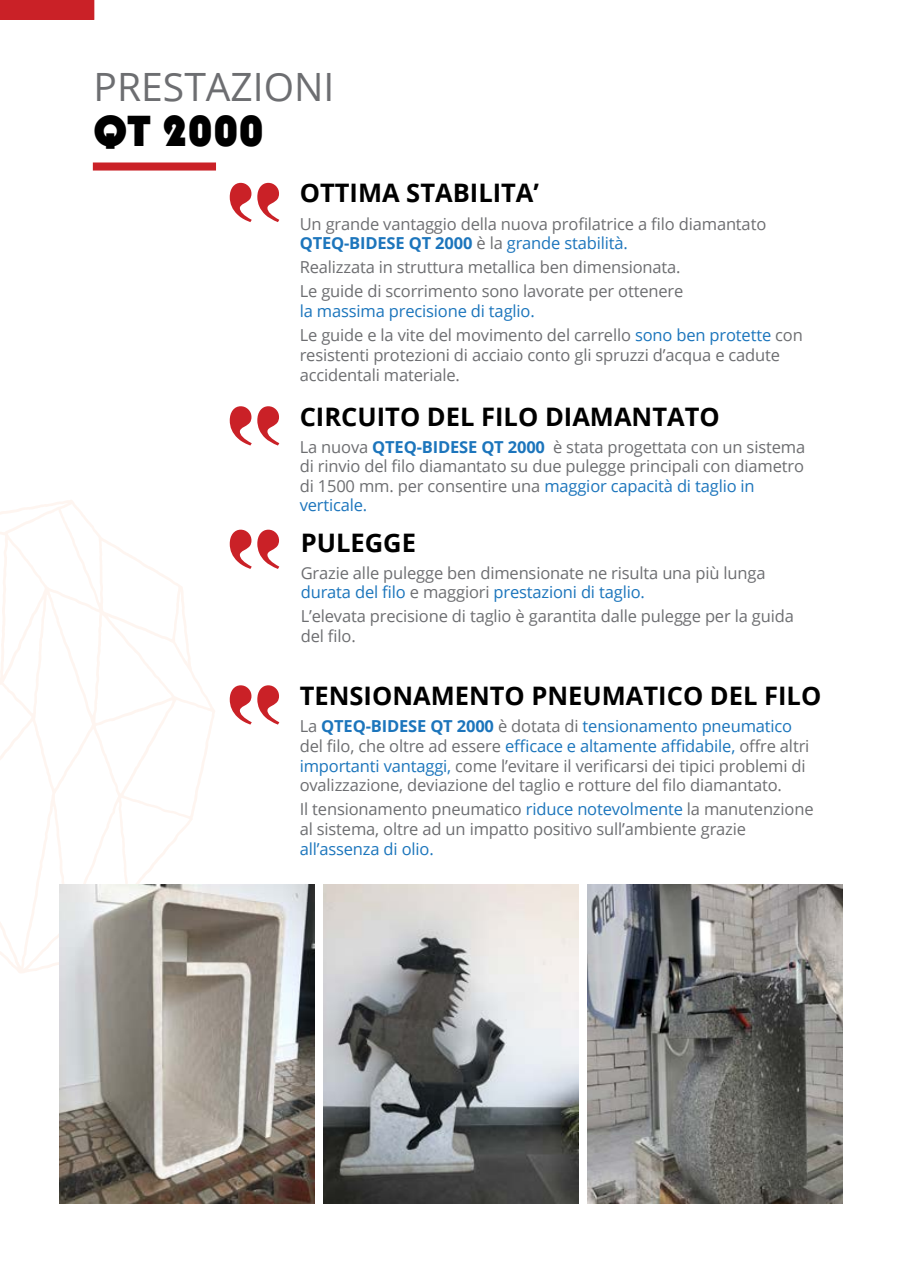
<style>
.page{position:relative;width:902px;height:1280px;background:#fff}
.page>*{position:absolute;margin:0;border:0;box-sizing:border-box;transform-origin:0 0}
.t1{font:45px "Bauhaus 93";color:#000}
.t2{font:39px "Open Sans";color:#6d6e71}
.t3{font:700 25.5px "Open Sans";color:#000}
.t4{font:16.5px/19.8px "Open Sans";letter-spacing:-.01em;color:#6d6e71}
.t5{font:16.5px/24px "Open Sans";letter-spacing:-.01em;color:#1b75bc}
.s1{font-weight:700;color:#1c75bc}
.s2{color:#1c75bc}
.s3{color:#6d6e71}
.s4{color:#1b75bc}
</style>
<div class="page">
<div style="left:0;top:0;width:94px;height:20px;background:#ca2127"></div>
<svg style="left:230px;top:406px;width:49px;height:39px"></svg>
<svg style="left:230px;top:530px;width:49px;height:39px"></svg>
<svg style="left:230px;top:183px;width:49px;height:39px"></svg>
<div style="left:93px;top:162px;width:123px;height:9px;background:#ca2127;border:2px solid #ca2127"></div>
<svg style="left:0;top:500px;width:215px;height:474px"></svg>
<svg style="left:230px;top:685px;width:49px;height:40px"></svg>
<img style="left:60px;top:884px;width:255px;height:319px">
<img style="left:587px;top:884px;width:255px;height:319px">
<img style="left:323px;top:884px;width:255px;height:319px">
<h2 class="t2" style="left:94px;top:60px;width:242px">PRESTAZIONI</h2>
<h1 class="t1" style="left:94px;top:106px;width:172px">QT 2000</h1>
<h3 class="t3" style="left:300px;top:175px;width:241px">OTTIMA STABILITA’</h3>
<p class="t4" style="left:300px;top:213px;width:468px">Un grande vantaggio della nuova profilatrice a filo diamantato<br><span class="s1">QTEQ-BIDESE QT 2000</span> è la <span class="s2">grande stabilità.</span></p>
<p class="t4" style="left:300px;top:255px;width:385px;line-height:24px">Realizzata in struttura metallica ben dimensionata.<br>Le guide di scorrimento sono lavorate per ottenere</p>
<p class="t5" style="left:300px;top:299px;width:504px">la massima precisione di taglio.<br><span class="s3">Le guide e la vite del movimento del carrello</span> sono ben protette <span class="s3">con</span></p>
<p class="t4" style="left:300px;top:345px;width:482px">resistenti protezioni di acciaio conto gli spruzzi d’acqua e cadute accidentali materiale.</p>
<h3 class="t3" style="left:300px;top:398px;width:421px">CIRCUITO DEL FILO DIAMANTATO</h3>
<p class="t4" style="left:300px;top:437px;width:507px">La nuova <span class="s1">QTEQ-BIDESE QT 2000</span> è stata progettata con un sistema di rinvio del filo diamantato su due pulegge principali con diametro di 1500 mm. per consentire una <span class="s2">maggior capacità di taglio in verticale.</span></p>
<h3 class="t3" style="left:301px;top:524px;width:117px">PULEGGE</h3>
<p class="t4" style="left:301px;top:562px;width:466px">Grazie alle pulegge ben dimensionate ne risulta una più lunga <span class="s4">durata del filo</span> e maggiori <span class="s4">prestazioni di taglio</span><span class="s2">.</span></p>
<p class="t4" style="left:301px;top:606px;width:494px">L’elevata precisione di taglio è garantita dalle pulegge per la guida del filo.</p>
<h3 class="t3" style="left:300px;top:677px;width:523px">TENSIONAMENTO PNEUMATICO DEL FILO</h3>
<p class="t4" style="left:300px;top:716px;width:511px">La <span class="s1">QTEQ-BIDESE QT 2000</span> è dotata di <span class="s4">tensionamento pneumatico </span>del filo, che oltre ad essere <span class="s4">efficace e altamente affidabile,</span> offre altri <span class="s4">importanti vantaggi,</span> come l’evitare il verificarsi dei tipici problemi di ovalizzazione, deviazione del taglio e rotture del filo diamantato.</p>
<p class="t4" style="left:300px;top:799px;width:515px">Il tensionamento pneumatico <span class="s4">riduce notevolmente</span> la manutenzione al sistema, oltre ad un impatto positivo sull’ambiente grazie</p>
<p class="t5" style="left:300px;top:837px;width:135px">all’assenza di olio.</p>
</div>
